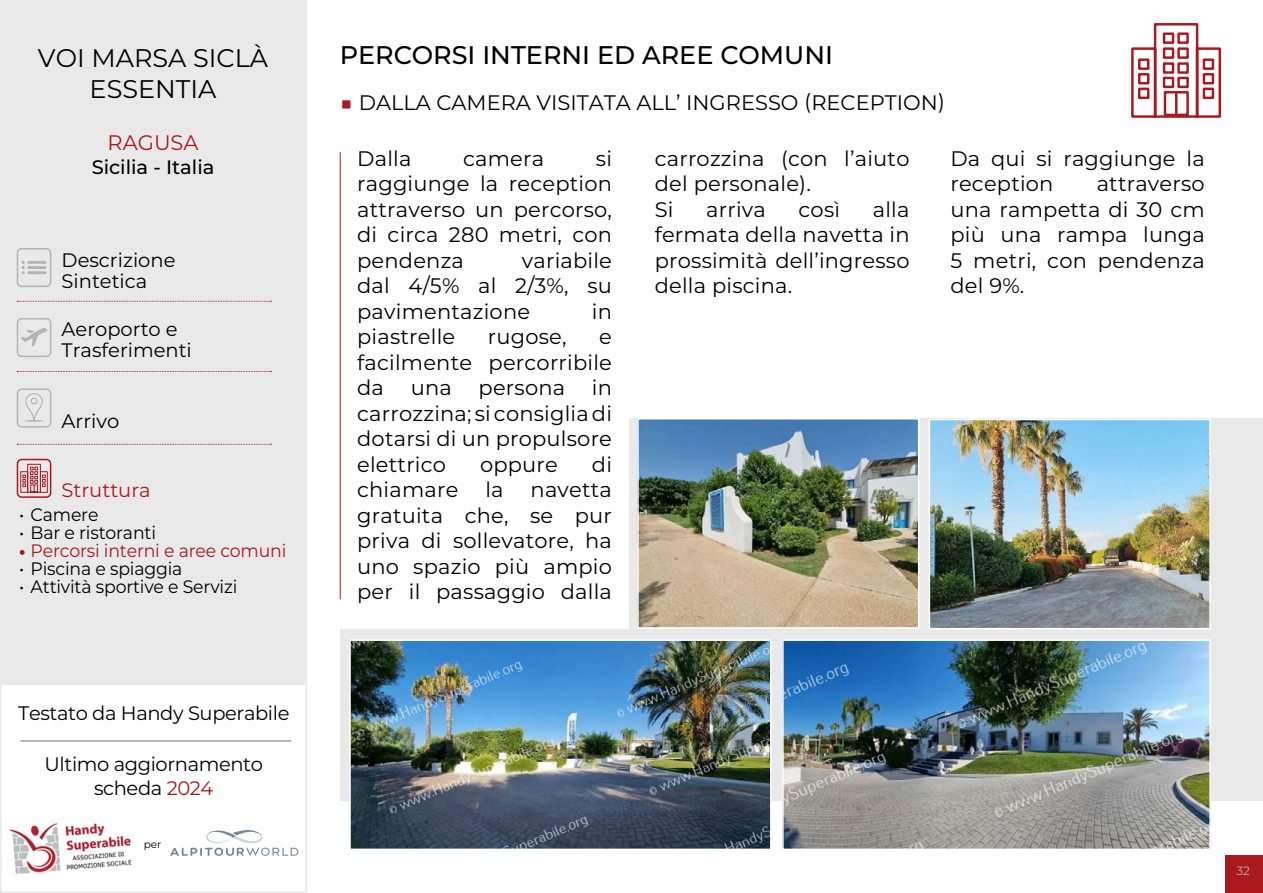
<style>
.page{position:relative;width:1263px;height:893px;background:#fff}
.page>*{position:absolute;margin:0;border:0;box-sizing:border-box;transform-origin:0 0}
.t1{font:500 25.5px "Montserrat";color:#000}
.t2{font:100 25.5px/30.6px "Montserrat";color:#000;text-align:center}
.t3{font:100 21px/25.5px "Montserrat";letter-spacing:.01em;color:#000;text-align:justify}
.t4{font:100 21px "Montserrat";color:#ab191f}
.t5{font:100 19.5px/24px "Montserrat";letter-spacing:-.02em;color:#000;text-align:center}
.t6{font:100 19.5px/21px "Montserrat";color:#000}
.t7{font:500 19.5px "Montserrat";color:#000}
.t8{font:100 19.5px "Montserrat";color:#ab191f}
.t9{font:100 18px "Montserrat";letter-spacing:-.01em;color:#000;scale:.96 1}
.t10{font:100 18px "Montserrat";letter-spacing:-.01em;color:#ab191f;scale:.96 1}
.t11{font:100 12px "Montserrat";color:#b3b4b3}
.t12{font:100 10.5px "Montserrat";color:#000}
.s1{color:#000}
.s2{color:#ab191f}
</style>
<div class="page">
<div style="left:1225px;top:855px;width:38px;height:38px;background:#ab191f"></div>
<div style="left:0;top:0;width:306px;height:685px;background:#e9e9e9"></div>
<svg style="left:17px;top:301px;width:255px;height:1px"></svg>
<svg style="left:17px;top:371px;width:255px;height:1px"></svg>
<svg style="left:17px;top:444px;width:255px;height:1px"></svg>
<div style="left:17px;top:248px;width:34px;height:39px;border:2px solid #b3b4b3;border-radius:4px"></div>
<div style="left:17px;top:318px;width:34px;height:39px;border:2px solid #b3b4b3;border-radius:4px"></div>
<div style="left:17px;top:388px;width:34px;height:40px;border:2px solid #b3b4b3;border-radius:4px"></div>
<div style="left:17px;top:459px;width:34px;height:39px;border:2px solid #ab191f;border-radius:4px"></div>
<svg style="left:20px;top:328px;width:28px;height:19px"></svg>
<svg style="left:25px;top:393px;width:19px;height:33px"></svg>
<svg style="left:20px;top:464px;width:28px;height:29px"></svg>
<hr style="left:29px;top:261px;width:16px;height:3px;background:#b3b4b3">
<hr style="left:29px;top:266px;width:16px;height:3px;background:#b3b4b3">
<hr style="left:29px;top:271px;width:16px;height:3px;background:#b3b4b3">
<svg style="left:22px;top:261px;width:3px;height:13px"></svg>
<svg style="left:170px;top:830px;width:128px;height:26px"></svg>
<img style="left:9px;top:823px;width:123px;height:51px">
<svg style="left:20px;top:550px;width:5px;height:5px"></svg>
<hr style="left:20px;top:740px;width:271px;height:2px;background:#9ca0a3">
<svg style="left:1131px;top:23px;width:90px;height:95px"></svg>
<div style="left:340px;top:418px;width:923px;height:383px;background:#e9e9e9"></div>
<img style="left:932px;top:422px;width:276px;height:204px">
<div style="left:929px;top:419px;width:282px;height:210px;border:2px solid #fff"></div>
<img style="left:640px;top:421px;width:276px;height:205px">
<div style="left:637px;top:418px;width:282px;height:211px;border:2px solid #fff"></div>
<img style="left:352px;top:642px;width:416px;height:205px">
<div style="left:349px;top:639px;width:422px;height:211px;border:2px solid #fff"></div>
<img style="left:785px;top:642px;width:423px;height:205px">
<div style="left:782px;top:639px;width:429px;height:211px;border:2px solid #fff"></div>
<div style="left:340px;top:134px;width:289px;height:495px;background:#fff"></div>
<hr style="left:340px;top:152px;width:1px;height:447px;background:#ab191f">
<p class="t2" style="left:38px;top:42px;width:232px">VOI MARSA SICLÀ<br>ESSENTIA</p>
<p class="t4" style="left:108px;top:129px;width:93px">RAGUSA</p>
<p class="t7" style="left:92px;top:153px;width:124px">Sicilia - Italia</p>
<p class="t6" style="left:62px;top:249px;width:115px">Descrizione<br>Sintetica</p>
<p class="t6" style="left:62px;top:318px;width:132px">Aeroporto e<br>Trasferimenti</p>
<p class="t5" style="left:62px;top:409px;width:59px">Arrivo</p>
<p class="t8" style="left:62px;top:477px;width:91px">Struttura</p>
<p class="t9" style="left:19px;top:502px;width:84px">• Camere</p>
<p class="t9" style="left:19px;top:520px;width:144px">• Bar e ristoranti</p>
<p class="t10" style="left:19px;top:538px;width:280px"><span class="s1">•</span> Percorsi interni e aree comuni</p>
<p class="t9" style="left:19px;top:556px;width:172px">• Piscina e spiaggia</p>
<p class="t9" style="left:19px;top:574px;width:229px">• Attività sportive e Servizi</p>
<p class="t5" style="left:18px;top:701px;width:273px">Testato da Handy Superabile</p>
<p class="t5" style="left:45px;top:752px;width:220px">Ultimo aggiornamento scheda <span class="s2">2024</span></p>
<p class="t12" style="left:144px;top:837px;width:19px">per</p>
<p class="t1" style="left:340px;top:37px;width:494px">PERCORSI INTERNI ED AREE COMUNI</p>
<p class="t3" style="left:340px;top:89px;width:607px"><span class="s2">■</span> DALLA CAMERA VISITATA ALL’ INGRESSO (RECEPTION)</p>
<p class="t3" style="left:357px;top:145px;width:256px;text-indent:239px">si raggiunge la reception attraverso un percorso, di circa 280 metri, con pendenza</p>
<p class="t3" style="left:357px;top:145px;width:56px">Dalla</p>
<p class="t3" style="left:463px;top:145px;width:83px">camera</p>
<p class="t3" style="left:357px;top:247px;width:256px;text-indent:165px">variabile dal 4/5% al 2/3%, su pavimentazione</p>
<p class="t3" style="left:592px;top:298px;width:22px">in</p>
<p class="t3" style="left:357px;top:323px;width:100px">piastrelle</p>
<p class="t3" style="left:488px;top:323px;width:80px">rugose,</p>
<p class="t3" style="left:357px;top:323px;width:256px;text-indent:242px">e facilmente percorribile da</p>
<p class="t3" style="left:357px;top:374px;width:256px;text-indent:235px">in carrozzina; si consiglia di dotarsi di un propulsore elettrico</p>
<p class="t3" style="left:411px;top:374px;width:43px">una</p>
<p class="t3" style="left:479px;top:374px;width:88px">persona</p>
<p class="t3" style="left:480px;top:451px;width:79px">oppure</p>
<p class="t3" style="left:592px;top:451px;width:22px">di</p>
<p class="t3" style="left:357px;top:476px;width:103px">chiamare</p>
<p class="t3" style="left:485px;top:476px;width:20px">la</p>
<p class="t3" style="left:357px;top:476px;width:256px;text-indent:173px">navetta gratuita che, se pur priva di sollevatore, ha uno spazio più ampio per il passaggio dalla</p>
<p class="t3" style="left:655px;top:145px;width:256px;text-align:left">carrozzina (con l’aiuto del personale).<br>Si</p>
<p class="t3" style="left:655px;top:196px;width:256px;text-indent:218px">alla fermata della navetta in prossimità dell’ingresso della piscina.</p>
<p class="t3" style="left:706px;top:196px;width:61px">arriva</p>
<p class="t3" style="left:799px;top:196px;width:43px">così</p>
<p class="t3" style="left:950px;top:145px;width:256px">Da qui si raggiunge la reception</p>
<p class="t3" style="left:950px;top:171px;width:256px;text-indent:146px">attraverso una rampetta di 30 cm più una rampa lunga 5 metri, con pendenza del 9%.</p>
<p class="t11" style="left:1236px;top:863px;width:15px">32</p>
</div>
